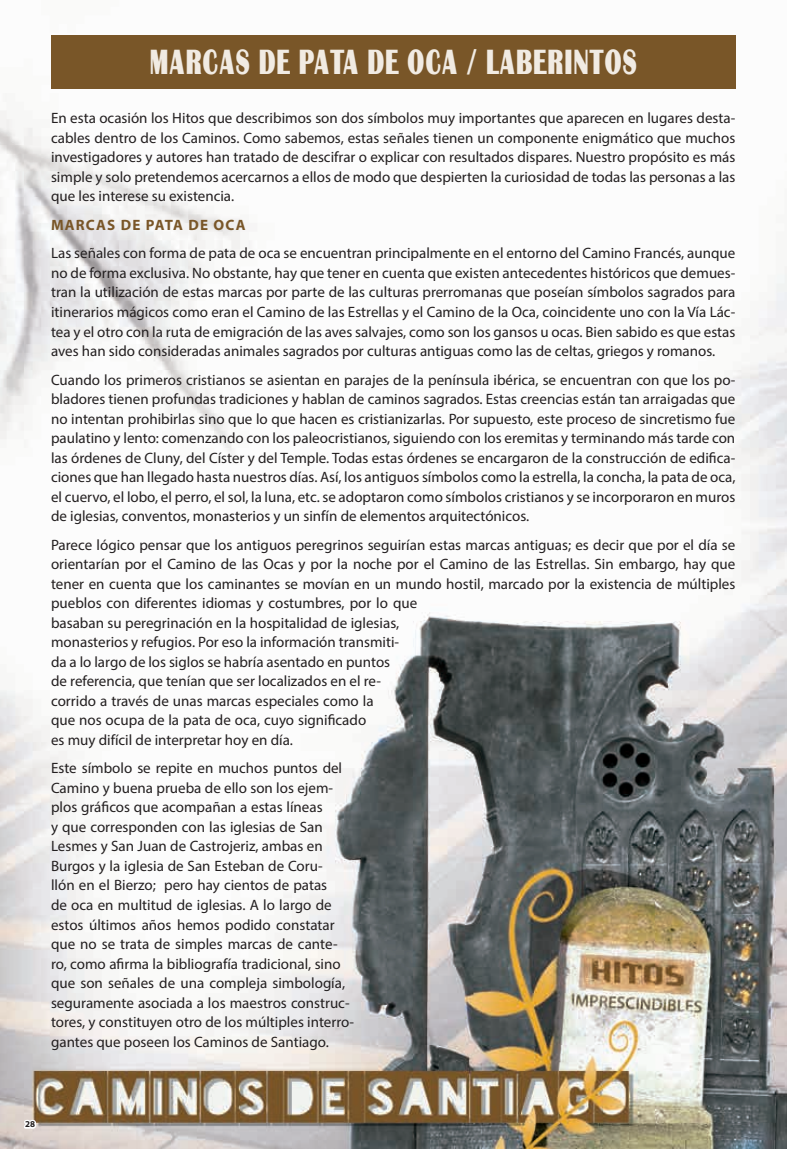
<style>
.page{position:relative;width:787px;height:1149px;background:#fff}
.page>*{position:absolute;margin:0;border:0;box-sizing:border-box;transform-origin:0 0}
.t1{font:33.75px "Bastion";letter-spacing:.06em;color:#f1ebe3;scale:.67 1}
.t2{font:15px/19.5px "Myriad Pro";color:#231f20;text-align:justify}
.t3{font:700 15px "Myriad Pro";letter-spacing:.08em;color:#795628}
.t4{font:700 9px "Myriad Pro";color:#231f20}
</style>
<div class="page">
<img style="left:0;top:110px;width:787px;height:1038px">
<div style="left:51px;top:35px;width:685px;height:54px;background:#795628"></div>
<svg style="left:21px;top:1117px;width:17px;height:13px"></svg>
<h1 class="t1" style="left:150px;top:42px;width:727px">MARCAS DE PATA DE OCA / LABERINTOS</h1>
<p class="t2" style="left:51px;top:108px;width:686px">En esta ocasión los Hitos que describimos son dos símbolos muy importantes que aparecen en lugares desta&shy;cables dentro de los Caminos. Como sabemos, estas señales tienen un componente enigmático que muchos investigadores y autores han tratado de descifrar o explicar con resultados dispares. Nuestro propósito es más simple y solo pretendemos acercarnos a ellos de modo que despierten la curiosidad de todas las personas a las que les interese su existencia.</p>
<p class="t3" style="left:51px;top:215px;width:196px">MARCAS DE PATA DE OCA</p>
<p class="t2" style="left:51px;top:243px;width:686px">Las señales con forma de pata de oca se encuentran principalmente en el entorno del Camino Francés, aunque no de forma exclusiva. No obstante, hay que tener en cuenta que existen antecedentes históricos que demues&shy;tran la utilización de estas marcas por parte de las culturas prerromanas que poseían símbolos sagrados para itinerarios mágicos como eran el Camino de las Estrellas y el Camino de la Oca, coincidente uno con la Vía Lác&shy;tea y el otro con la ruta de emigración de las aves salvajes, como son los gansos u ocas. Bien sabido es que estas aves han sido consideradas animales sagrados por culturas antiguas como las de celtas, griegos y romanos.</p>
<p class="t2" style="left:51px;top:369px;width:686px">Cuando los primeros cristianos se asientan en parajes de la península ibérica, se encuentran con que los po&shy;bladores tienen profundas tradiciones y hablan de caminos sagrados. Estas creencias están tan arraigadas que no intentan prohibirlas sino que lo que hacen es cristianizarlas. Por supuesto, este proceso de sincretismo fue paulatino y lento: comenzando con los paleocristianos, siguiendo con los eremitas y terminando más tarde con las órdenes de Cluny, del Císter y del Temple. Todas estas órdenes se encargaron de la construcción de edifica&shy;ciones que han llegado hasta nuestros días. Así, los antiguos símbolos como la estrella, la concha, la pata de oca, el cuervo, el lobo, el perro, el sol, la luna, etc. se adoptaron como símbolos cristianos y se incorporaron en muros de iglesias, conventos, monasterios y un sinfín de elementos arquitectónicos.</p>
<p class="t2" style="left:51px;top:534px;width:686px;text-align:left">Parece lógico pensar que los antiguos peregrinos seguirían estas marcas antiguas; es decir que por el día se orientarían por el Camino de las Ocas y por la noche por el Camino de las Estrellas. Sin embargo, hay que tener en cuenta que los caminantes se movían en un mundo hostil, marcado por la existencia de múltiples pueblos con diferentes idiomas y costumbres, por lo que<br>basaban su peregrinación en la hospitalidad de iglesias,<br>monasterios y refugios. Por eso la información transmiti-<br>da a lo largo de los siglos se habría asentado en puntos<br>de referencia, que tenían que ser localizados en el re-<br>corrido a través de unas marcas especiales como la<br>que nos ocupa de la pata de oca, cuyo significado<br>es muy difícil de interpretar hoy en día.</p>
<p class="t2" style="left:51px;top:758px;width:304px;text-align:left">Este símbolo se repite en muchos puntos del Camino y buena prueba de ello son los ejem&shy;plos gráficos que acompañan a estas líneas<br>y que corresponden con las iglesias de San Lesmes y San Juan de Castrojeriz, ambas en Burgos y la iglesia de San Esteban de Coru-<br>llón en el Bierzo; pero hay cientos de patas<br>de oca en multitud de iglesias. A lo largo de estos últimos años hemos podido constatar que no se trata de simples marcas de cante&shy;ro, como afirma la bibliografía tradicional, sino que son señales de una compleja simbología, seguramente asociada a los maestros construc&shy;tores, y constituyen otro de los múltiples interro&shy;gantes que poseen los Caminos de Santiago.</p>
<p class="t4" style="left:25px;top:1117px;width:11px">28</p>
</div>
